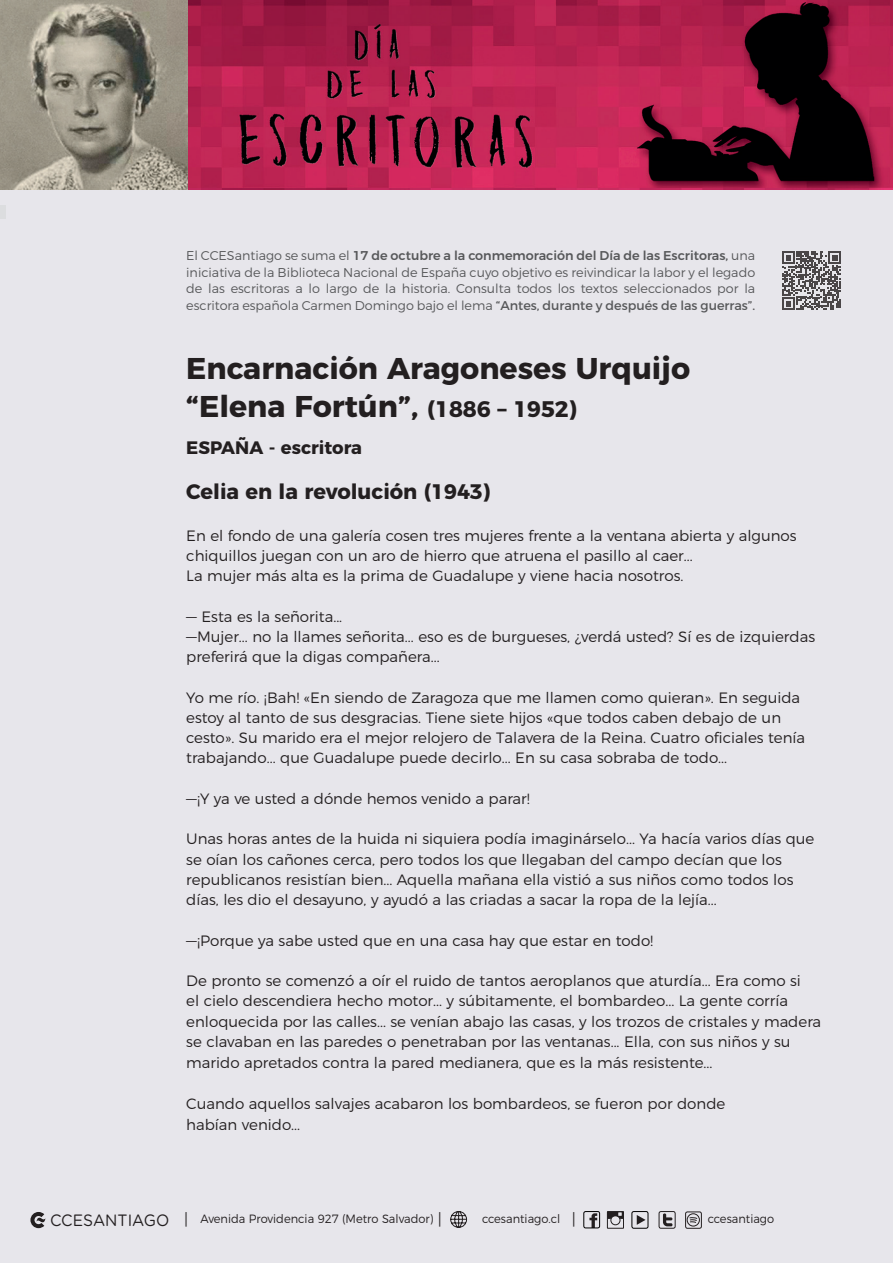
<style>
.page{position:relative;width:893px;height:1263px;background:#e7e6eb}
.page>*{position:absolute;margin:0;border:0;box-sizing:border-box;transform-origin:0 0}
.t1{font:700 30px/37.5px "Montserrat";color:#231f20}
.t2{font:700 21px "Montserrat";color:#231f20}
.t3{font:700 18px "Montserrat";color:#231f20}
.t4{font:16.35px "Gotham Rounded";color:#231f20;scale:.95 1}
.t5{font:300 15px/20.2px "Montserrat";color:#231f20}
.t6{font:300 12.75px/16.5px "Montserrat";color:#57585a;text-align:justify}
.t7{font:300 12px "Montserrat";color:#231f20;scale:.95 1}
.s1{font-weight:500}
.s2{font-weight:400}
.s3{font-size:22.5px}
.s4{font-family:"Arial";font-weight:400}
</style>
<div class="page">
<img style="left:173px;top:0;width:719px;height:190px">
<hr style="left:0;top:206px;width:4px;height:13px;background:#dcdddf">
<svg style="left:450px;top:1211px;width:17px;height:17px"></svg>
<svg style="left:663px;top:1213px;width:10px;height:13px"></svg>
<div style="left:659px;top:1211px;width:16px;height:17px;border:1px solid #231f20;border-radius:2px"></div>
<svg style="left:589px;top:1213px;width:8px;height:13px"></svg>
<div style="left:583px;top:1211px;width:17px;height:17px;border:1px solid #000;border-radius:2px"></div>
<svg style="left:607px;top:1211px;width:17px;height:18px"></svg>
<div style="left:632px;top:1211px;width:16px;height:17px;border:1px solid #000;border-radius:2px"></div>
<svg style="left:637px;top:1215px;width:9px;height:10px"></svg>
<div style="left:685px;top:1211px;width:17px;height:17px;border:1px solid #231f20;border-radius:2px"></div>
<div style="left:687px;top:1213px;width:13px;height:13px;border:1px solid #231f20;border-radius:50%"></div>
<svg style="left:689px;top:1217px;width:9px;height:6px"></svg>
<svg style="left:30px;top:1212px;width:15px;height:16px"></svg>
<svg style="left:782px;top:251px;width:59px;height:59px"></svg>
<hr style="left:1px;top:205px;width:4px;height:13px;background:#dcdddf">
<img style="left:0;top:0;width:187px;height:189px">
<p class="t6" style="left:186px;top:246px;width:570px">El CCESantiago se suma el <span class="s1">17 de octubre a la conmemoración del Día de las Escritoras,</span> una iniciativa de la Biblioteca Nacional de España cuyo objetivo es reivindicar la labor y el legado de las escritoras a lo largo de la historia. Consulta todos los textos seleccionados por la escritora española Carmen Domingo bajo el lema <span class="s2">“Antes, durante y después de las guerras”.</span></p>
<h1 class="t1" style="left:186px;top:348px;width:505px">Encarnación Aragoneses Urquijo “Elena Fortún”, <span class="s3">(1886 – 1952)</span></h1>
<p class="t3" style="left:186px;top:433px;width:177px">ESPAÑA - escritora</p>
<h2 class="t2" style="left:186px;top:475px;width:306px">Celia en la revolución (1943)</h2>
<p class="t5" style="left:186px;top:524px;width:612px">En el fondo de una galería cosen tres mujeres frente a la ventana abierta y algunos chiquillos juegan con un aro de hierro que atruena el pasillo al caer...<br>La mujer más alta es la prima de Guadalupe y viene hacia nosotros.</p>
<p class="t5" style="left:186px;top:605px;width:630px">— Esta es la señorita...<br>—Mujer... no la llames señorita... eso es de burgueses, ¿verdá usted? Sí es de izquierdas preferirá que la digas compañera...</p>
<p class="t5" style="left:186px;top:686px;width:620px">Yo me río. ¡Bah! «En siendo de Zaragoza que me llamen como quieran». En seguida estoy al tanto de sus desgracias. Tiene siete hijos «que todos caben debajo de un cesto». Su marido era el mejor relojero de Talavera de la Reina. Cuatro oficiales tenía trabajando... que Guadalupe puede decirlo... En su casa sobraba de todo...</p>
<p class="t5" style="left:186px;top:787px;width:345px">—¡Y ya ve usted a dónde hemos venido a parar!</p>
<p class="t5" style="left:186px;top:828px;width:630px">Unas horas antes de la huida ni siquiera podía imaginárselo... Ya hacía varios días que se oían los cañones cerca, pero todos los que llegaban del campo decían que los republicanos resistían bien... Aquella mañana ella vistió a sus niños como todos los días, les dio el desayuno, y ayudó a las criadas a sacar la ropa de la lejía...</p>
<p class="t5" style="left:186px;top:929px;width:469px">—¡Porque ya sabe usted que en una casa hay que estar en todo!</p>
<p class="t5" style="left:186px;top:969px;width:636px">De pronto se comenzó a oír el ruido de tantos aeroplanos que aturdía... Era como si<br>el cielo descendiera hecho motor... y súbitamente, el bombardeo... La gente corría enloquecida por las calles... se venían abajo las casas, y los trozos de cristales y madera se clavaban en las paredes o penetraban por las ventanas... Ella, con sus niños y su marido apretados contra la pared medianera, que es la más resistente...</p>
<p class="t5" style="left:186px;top:1092px;width:541px;line-height:21px">Cuando aquellos salvajes acabaron los bombardeos, se fueron por donde habían venido...</p>
<p class="t4" style="left:50px;top:1209px;width:149px">CCESANTIAGO <sup>│</sup></p>
<p class="t7" style="left:200px;top:1209px;width:258px">Avenida Providencia 927 (Metro Salvador) <span class="s4">│</span></p>
<p class="t7" style="left:482px;top:1209px;width:102px">ccesantiago.cl <span class="s4">│</span></p>
<p class="t7" style="left:708px;top:1209px;width:72px">ccesantiago</p>
</div>
